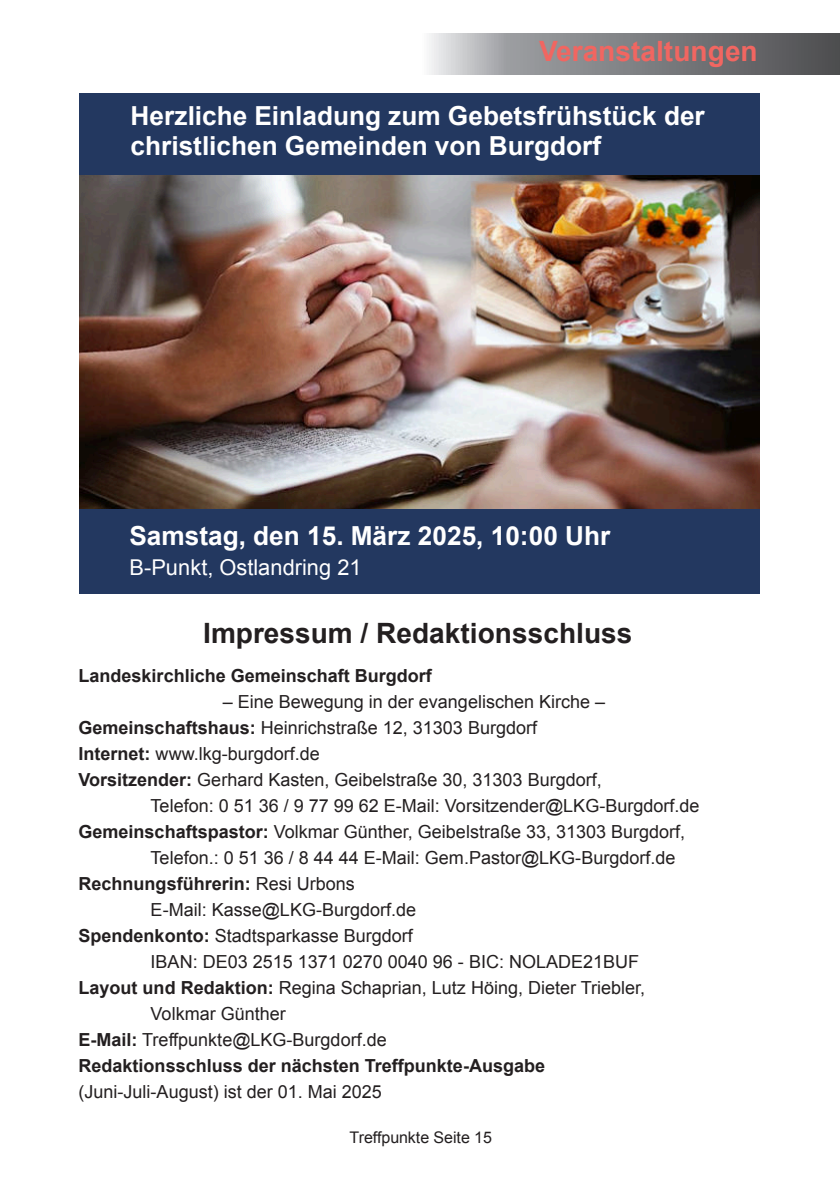
<style>
.page{position:relative;width:840px;height:1191px;background:#fff}
.page>*{position:absolute;margin:0;border:0;box-sizing:border-box;transform-origin:0 0}
.t1{font:700 28px "Arial";color:#231f20}
.t2{font:700 28px "Arial";color:#f16661}
.t3{font:700 26.2px/30px "Arial";color:#fff}
.t4{font:21.8px "Arial";letter-spacing:.005em;color:#fff}
.t5{font:18px "Arial";color:#231f20}
.t6{font:700 18px "Arial";color:#231f20}
.t7{font:16px "Arial";letter-spacing:-.005em;color:#231f20}
.s1{font-weight:700}
.s2{font-weight:400}
</style>
<div class="page">
<svg style="left:429px;top:34px;width:410px;height:40px;background:#858689"></svg>
<img style="left:79px;top:175px;width:680px;height:334px">
<div style="left:76px;top:94px;width:684px;height:81px;background:#233860"></div>
<div style="left:76px;top:509px;width:685px;height:85px;background:#233860"></div>
<div style="left:45px;top:84px;width:34px;height:533px;background:#fff"></div>
<div style="left:759px;top:80px;width:34px;height:533px;background:#fff"></div>
<h1 class="t2" style="left:539px;top:41px;width:220px">Veranstaltungen</h1>
<h2 class="t3" style="left:130px;top:103px;width:575px">Herzliche Einladung zum Gebetsfrühstück der christlichen Gemeinden von Burgdorf</h2>
<h2 class="t3" style="left:129px;top:523px;width:482px">Samstag, den 15. März 2025, 10:00 Uhr</h2>
<p class="t4" style="left:129px;top:559px;width:233px">B-Punkt, Ostlandring 21</p>
<h1 class="t1" style="left:203px;top:623px;width:430px">Impressum / Redaktionsschluss</h1>
<p class="t6" style="left:78px;top:668px;width:354px">Landeskirchliche Gemeinschaft Burgdorf</p>
<p class="t5" style="left:222px;top:694px;width:384px">– Eine Bewegung in der evangelischen Kirche –</p>
<p class="t5" style="left:78px;top:720px;width:460px"><span class="s1">Gemeinschaftshaus:</span> Heinrichstraße 12, 31303 Burgdorf</p>
<p class="t5" style="left:78px;top:746px;width:243px"><span class="s1">Internet:</span> www.lkg-burgdorf.de</p>
<p class="t5" style="left:78px;top:772px;width:524px"><span class="s1">Vorsitzender:</span> Gerhard Kasten, Geibelstraße 30, 31303 Burgdorf,</p>
<p class="t5" style="left:150px;top:798px;width:550px">Telefon: 0 51 36 / 9 77 99 62 E-Mail: Vorsitzender@LKG-Burgdorf.de</p>
<p class="t5" style="left:78px;top:824px;width:608px"><span class="s1">Gemeinschaftspastor:</span> Volkmar Günther, Geibelstraße 33, 31303 Burgdorf,</p>
<p class="t5" style="left:150px;top:850px;width:526px">Telefon.: 0 51 36 / 8 44 44 E-Mail: Gem.Pastor@LKG-Burgdorf.de</p>
<p class="t6" style="left:78px;top:876px;width:278px">Rechnungsführerin: <span class="s2">Resi Urbons</span></p>
<p class="t5" style="left:150px;top:902px;width:267px">E-Mail: Kasse@LKG-Burgdorf.de</p>
<p class="t5" style="left:78px;top:928px;width:336px"><span class="s1">Spendenkonto:</span> Stadtsparkasse Burgdorf</p>
<p class="t5" style="left:150px;top:954px;width:489px">IBAN: DE03 2515 1371 0270 0040 96 - BIC: NOLADE21BUF</p>
<p class="t5" style="left:78px;top:980px;width:568px"><span class="s1">Layout und Redaktion:</span> Regina Schaprian, Lutz Höing, Dieter Triebler,</p>
<p class="t5" style="left:150px;top:1006px;width:136px">Volkmar Günther</p>
<p class="t5" style="left:78px;top:1032px;width:309px"><span class="s1">E-Mail:</span> Treffpunkte@LKG-Burgdorf.de</p>
<p class="t6" style="left:78px;top:1058px;width:468px">Redaktionsschluss der nächsten Treffpunkte-Ausgabe</p>
<p class="t5" style="left:78px;top:1084px;width:305px">(Juni-Juli-August) ist der 01. Mai 2025</p>
<p class="t7" style="left:349px;top:1131px;width:144px">Treffpunkte Seite 15</p>
</div>
